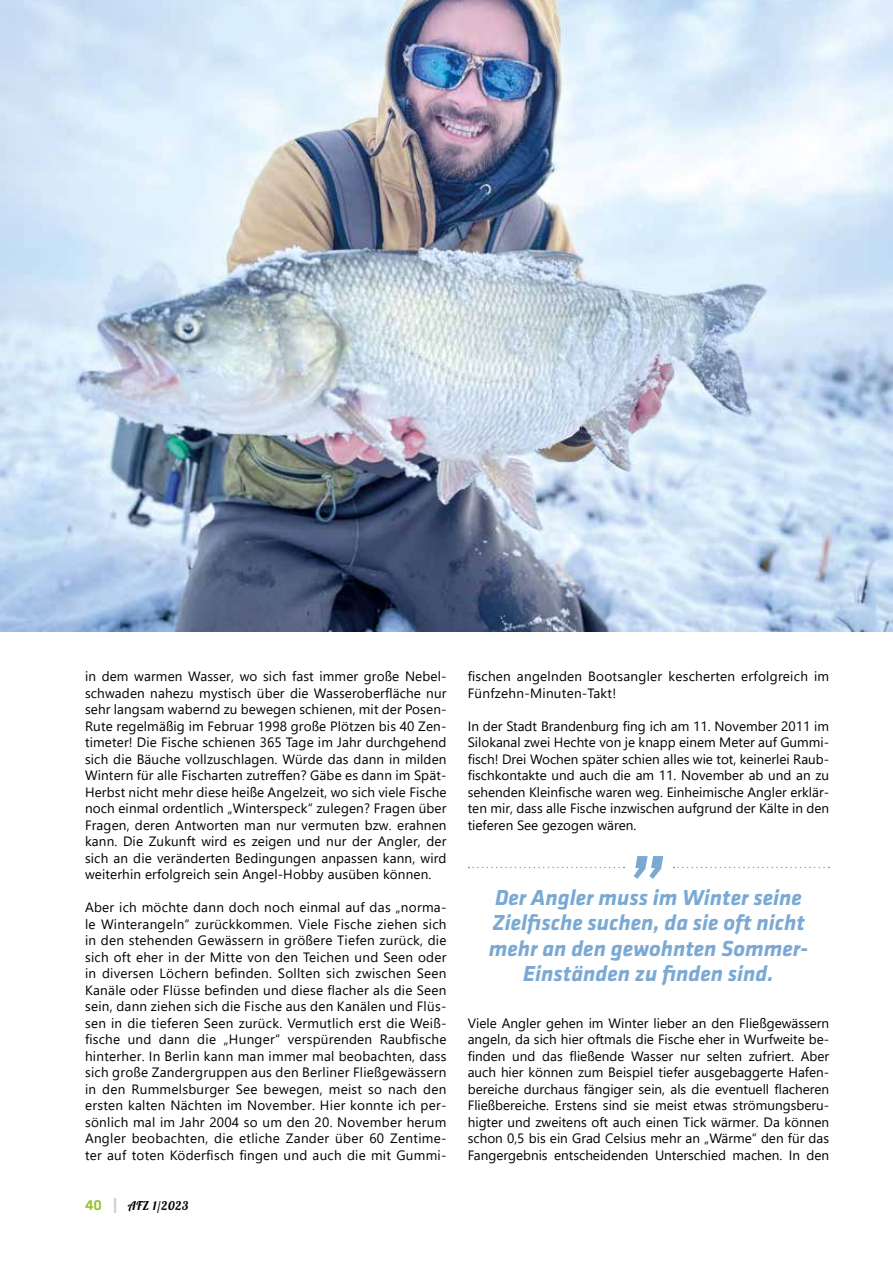
<style>
.page{position:relative;width:893px;height:1263px;background:#fff}
.page>*{position:absolute;margin:0;border:0;box-sizing:border-box;transform-origin:0 0}
.t1{font:italic 700 22.5px/25.5px "Klavika";color:#7aa9d3;text-align:center}
.t2{font:13.5px/16.5px "Segoe UI";letter-spacing:.01em;color:#000;text-align:justify}
.t3{font:12px "Lobster 1.4";letter-spacing:.05em;color:#000}
.s1{font-family:"Klavika";font-weight:500;font-size:15px;color:#93bf25}
.s2{font-family:"Klavika";font-weight:500;font-size:22.5px;color:#cfd0d0}
</style>
<div class="page">
<img style="left:0;top:0;width:893px;height:631px">
<svg style="left:634px;top:856px;width:29px;height:23px"></svg>
<svg style="left:468px;top:867px;width:156px;height:1px"></svg>
<svg style="left:673px;top:867px;width:156px;height:1px"></svg>
<p class="t2" style="left:85px;top:667px;width:363px">in dem warmen Wasser, wo sich fast immer große Nebel&shy;schwaden nahezu mystisch über die Wasseroberfläche nur sehr langsam wabernd zu bewegen schienen, mit der Posen-Rute regelmäßig im Februar 1998 große Plötzen bis 40 Zen&shy;timeter! Die Fische schienen 365 Tage im Jahr durchgehend sich die Bäuche vollzuschlagen. Würde das dann in milden Wintern für alle Fischarten zutreffen? Gäbe es dann im Spät-Herbst nicht mehr diese heiße Angelzeit, wo sich viele Fische noch einmal ordentlich „Winterspeck“ zulegen? Fragen über Fragen, deren Antworten man nur vermuten bzw. erahnen kann. Die Zukunft wird es zeigen und nur der Angler, der sich an die veränderten Bedingungen anpassen kann, wird weiterhin erfolgreich sein Angel-Hobby ausüben können.</p>
<p class="t2" style="left:85px;top:898px;width:363px">Aber ich möchte dann doch noch einmal auf das „norma&shy;le Winterangeln“ zurückkommen. Viele Fische ziehen sich in den stehenden Gewässern in größere Tiefen zurück, die sich oft eher in der Mitte von den Teichen und Seen oder in diversen Löchern befinden. Sollten sich zwischen Seen Kanäle oder Flüsse befinden und diese flacher als die Seen sein, dann ziehen sich die Fische aus den Kanälen und Flüs&shy;sen in die tieferen Seen zurück. Vermutlich erst die Weiß&shy;fische und dann die „Hunger“ verspürenden Raubfische hinterher. In Berlin kann man immer mal beobachten, dass sich große Zandergruppen aus den Berliner Fließgewässern in den Rummelsburger See bewegen, meist so nach den ersten kalten Nächten im November. Hier konnte ich per&shy;sönlich mal im Jahr 2004 so um den 20. November herum Angler beobachten, die etliche Zander über 60 Zentime&shy;ter auf toten Köderfisch fingen und auch die mit Gummi-</p>
<p class="t3" style="left:85px;top:1198px;width:105px"><span class="s1">40</span> <span class="s2">I</span> AFZ 1/2023</p>
<p class="t2" style="left:468px;top:667px;width:363px">fischen angelnden Bootsangler kescherten erfolgreich im<br>Fünfzehn-Minuten-Takt!</p>
<p class="t2" style="left:468px;top:716px;width:363px">In der Stadt Brandenburg fing ich am 11. November 2011 im Silokanal zwei Hechte von je knapp einem Meter auf Gummi&shy;fisch! Drei Wochen später schien alles wie tot, keinerlei Raub&shy;fischkontakte und auch die am 11. November ab und an zu sehenden Kleinfische waren weg. Einheimische Angler erklär&shy;ten mir, dass alle Fische inzwischen aufgrund der Kälte in den tieferen See gezogen wären.</p>
<h1 class="t1" style="left:489px;top:885px;width:321px">Der Angler muss im Winter seine<br>Zielfische suchen, da sie oft nicht mehr an den gewohnten Sommer-<br>Einständen zu finden sind.</h1>
<p class="t2" style="left:468px;top:1013px;width:363px">Viele Angler gehen im Winter lieber an den Fließgewässern angeln, da sich hier oftmals die Fische eher in Wurfweite be&shy;finden und das fließende Wasser nur selten zufriert. Aber auch hier können zum Beispiel tiefer ausgebaggerte Hafen&shy;bereiche durchaus fängiger sein, als die eventuell flacheren Fließbereiche. Erstens sind sie meist etwas strömungsberu&shy;higter und zweitens oft auch einen Tick wärmer. Da können schon 0,5 bis ein Grad Celsius mehr an „Wärme“ den für das Fangergebnis entscheidenden Unterschied machen. In den</p>
</div>
